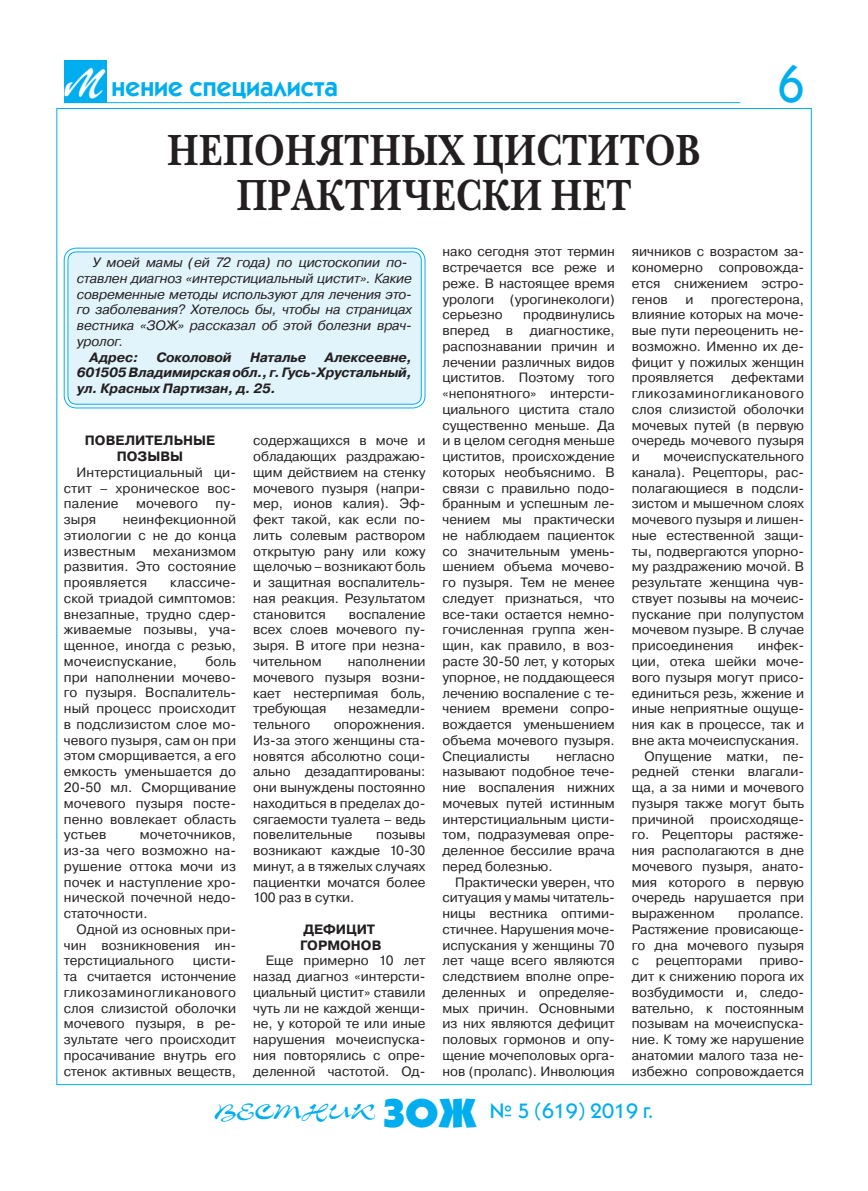
<style>
.page{position:relative;width:868px;height:1191px;background:#fff}
.page>*{position:absolute;margin:0;border:0;box-sizing:border-box;transform-origin:0 0}
.t1{font:500 51.3px "Kabel C";color:#00aeef;scale:.89 1}
.NB_30_Zag{font:700 45px/45px "New Baskerville C";color:#231f20;text-align:center;scale:.8 1}
.Rubrika{font:42px "Parsek C";color:#fff;scale:.91 1}
.t2{font:900 40.5px "Kabel C";color:#00aeef}
.Rubrika-2{font:600 27px "Kabel C";color:#00aeef}
.t3{font:500 21px "Kabel C";color:#00aeef}
.t4{font:21px "Corrida C";color:#00aeef}
.osnov_9{font:13.5px/15.8px "Pragmatica C";color:#231f20;text-align:justify}
.Vrez{font:italic 13.5px/15.8px "Pragmatica C";letter-spacing:-.01em;color:#231f20}
.Vrez-2{font:italic 700 13.5px/15.8px "Pragmatica C";letter-spacing:-.01em;color:#231f20;text-align:justify}
.PodZaG{font:700 13.5px/15.8px "Pragmatica C";color:#231f20;text-align:center}
</style>
<div class="page">
<hr style="left:64px;top:102px;width:676px;height:1px;background:#00aeef">
<div style="left:64px;top:248px;width:361px;height:160px;background:#e1f4fc;border-radius:12px"></div>
<div style="left:64px;top:248px;width:361px;height:160px;border:4px solid #fff;border-radius:11px"></div>
<div style="left:64px;top:248px;width:361px;height:160px;border:1px solid #00aeef;border-radius:12px"></div>
<div style="left:68px;top:251px;width:353px;height:153px;border:1px solid #00aeef;border-radius:9px"></div>
<div style="left:64px;top:60px;width:42px;height:43px;background:#00aeef"></div>
<p class="Rubrika" style="left:64px;top:55px;width:45px">М</p>
<p class="Rubrika-2" style="left:111px;top:72px;width:228px">нение специалиста</p>
<p class="NB_30_Zag" style="left:167px;top:128px;width:668px">НЕПОНЯТНЫХ ЦИСТИТОВ<br>ПРАКТИЧЕСКИ НЕТ</p>
<h1 class="t1" style="left:778px;top:53px;width:31px">6</h1>
<p class="Vrez" style="left:77px;top:254px;width:337px;text-indent:16px">У моей мамы (ей 72 года) по цистоскопии по&shy;ставлен диагноз «интерстициальный цистит». Какие современные методы используют для лечения это&shy;го заболевания? Хотелось бы, чтобы на страницах вестника «ЗОЖ» рассказал об этой болезни врач&shy;уролог.</p>
<p class="Vrez-2" style="left:90px;top:349px;width:50px">Адрес:</p>
<p class="Vrez-2" style="left:156px;top:349px;width:77px">Соколовой</p>
<p class="Vrez-2" style="left:250px;top:349px;width:58px">Наталье</p>
<p class="Vrez-2" style="left:77px;top:349px;width:336px;text-indent:248px">Алексеевне, 601505 Владимирская обл., г. Гусь-Хрустальный, ул. Красных Партизан, д. 25.</p>
<p class="PodZaG" style="left:85px;top:433px;width:132px">ПОВЕЛИТЕЛЬНЫЕ<br>ПОЗЫВЫ</p>
<p class="osnov_9" style="left:64px;top:464px;width:174px;text-indent:13px">Интерстициальный ци&shy;стит – хроническое вос&shy;паление</p>
<p class="osnov_9" style="left:253px;top:433px;width:174px">содержащихся в моче и обладающих раздражаю&shy;щим действием на стенку мочевого пузыря (напри&shy;мер, ионов калия). Эф&shy;фект такой, как если по&shy;лить солевым раствором открытую рану или кожу щелочью – возникают боль и защитная воспалитель&shy;ная реакция. Результатом становится</p>
<p class="osnov_9" style="left:136px;top:496px;width:63px">мочевого</p>
<p class="osnov_9" style="left:215px;top:496px;width:22px">пу-</p>
<p class="osnov_9" style="left:64px;top:512px;width:174px;text-indent:59px">неинфекционной этиологии с не до конца известным</p>
<p class="osnov_9" style="left:64px;top:512px;width:34px">зыря</p>
<p class="osnov_9" style="left:64px;top:543px;width:174px;text-indent:89px">механизмом развития. Это состояние проявляется</p>
<p class="osnov_9" style="left:64px;top:575px;width:174px;text-indent:106px">классиче&shy;ской триадой симптомов: внезапные, трудно сдер&shy;живаемые позывы, уча&shy;щенное, иногда с резью, мочеиспускание,</p>
<p class="osnov_9" style="left:253px;top:606px;width:174px;text-indent:96px">воспаление всех слоев мочевого пу&shy;зыря. В итоге при незна&shy;чительном</p>
<p class="osnov_9" style="left:64px;top:653px;width:174px;text-indent:141px">боль при наполнении мочево&shy;го пузыря. Воспалитель&shy;ный процесс происходит в подслизистом слое мо&shy;чевого пузыря, сам он при этом сморщивается, а его емкость уменьшается до 20-50 мл. Сморщивание мочевого пузыря посте&shy;пенно вовлекает область устьев</p>
<p class="osnov_9" style="left:253px;top:653px;width:174px;text-indent:95px">наполнении мочевого пузыря возни&shy;кает нестерпимая боль, требующая</p>
<p class="osnov_9" style="left:348px;top:701px;width:78px">незамедли-</p>
<p class="osnov_9" style="left:253px;top:716px;width:59px">тельного</p>
<p class="osnov_9" style="left:253px;top:716px;width:174px;text-indent:80px">опорожнения.<br>Из-за этого женщины ста&shy;новятся абсолютно соци&shy;ально дезадаптированы: они вынуждены постоянно находиться в пределах до&shy;сягаемости туалета – ведь повелительные</p>
<p class="osnov_9" style="left:64px;top:827px;width:174px;text-indent:76px">мочеточников, из-за чего возможно на&shy;рушение оттока мочи из почек и наступление хро&shy;нической почечной недо&shy;статочности.</p>
<p class="osnov_9" style="left:64px;top:921px;width:174px;text-indent:13px">Одной из основных при&shy;чин возникновения ин&shy;терстициального</p>
<p class="osnov_9" style="left:253px;top:827px;width:174px;text-indent:123px">позывы возникают каждые 10-30 минут, а в тяжелых случаях пациентки мочатся более 100 раз в сутки.</p>
<p class="PodZaG" style="left:300px;top:921px;width:83px;text-align:left">ДЕФИЦИТ<br>ГОРМОНОВ</p>
<p class="osnov_9" style="left:253px;top:953px;width:174px;text-indent:13px">Еще примерно 10 лет назад диагноз «интерсти&shy;циальный цистит» ставили чуть ли не каждой женщи&shy;не, у которой те или иные нарушения мочеиспуска&shy;ния повторялись с опре&shy;деленной частотой. Од-</p>
<p class="osnov_9" style="left:64px;top:953px;width:174px;text-indent:129px">цисти&shy;та считается истончение гликозаминогликанового слоя слизистой оболочки мочевого пузыря, в ре&shy;зультате чего происходит просачивание внутрь его стенок активных веществ,</p>
<p class="osnov_9" style="left:442px;top:244px;width:174px">нако сегодня этот термин встречается все реже и реже. В настоящее время урологи (урогинекологи) серьезно</p>
<p class="osnov_9" style="left:442px;top:307px;width:174px;text-indent:81px">продвинулись вперед в диагностике, распознавании причин и лечении различных видов циститов. Поэтому того «непонятного» интерсти&shy;циального цистита стало существенно меньше. Да и в целом сегодня меньше циститов, происхождение которых необъяснимо. В связи с правильно подо&shy;бранным и успешным ле&shy;чением мы практически не наблюдаем пациенток со значительным умень&shy;шением объема мочево&shy;го пузыря. Тем не менее следует признаться, что все-таки остается немно&shy;гочисленная группа жен&shy;щин, как правило, в воз&shy;расте 30-50 лет, у которых упорное, не поддающееся лечению воспаление с те&shy;чением времени сопро&shy;вождается уменьшением объема мочевого пузыря.<br>Специалисты</p>
<p class="osnov_9" style="left:442px;top:748px;width:174px;text-indent:114px">негласно называют подобное тече&shy;ние воспаления нижних мочевых путей истинным интерстициальным цисти&shy;том, подразумевая опре&shy;деленное бессилие врача перед болезнью.</p>
<p class="osnov_9" style="left:442px;top:874px;width:174px;text-indent:13px">Практически уверен, что ситуация у мамы читатель&shy;ницы вестника оптими&shy;стичнее. Нарушения моче&shy;испускания у женщины 70 лет чаще всего являются следствием вполне опре&shy;деленных и определяе&shy;мых причин. Основными из них являются дефицит половых гормонов и опу&shy;щение мочеполовых орга&shy;нов (пролапс). Инволюция</p>
<p class="osnov_9" style="left:631px;top:244px;width:174px">яичников с возрастом за&shy;кономерно сопровожда&shy;ется снижением эстро&shy;генов</p>
<p class="osnov_9" style="left:631px;top:291px;width:174px;text-indent:79px">прогестерона, влияние которых на моче&shy;вые пути переоценить не&shy;возможно. Именно их де&shy;фицит у пожилых женщин проявляется</p>
<p class="osnov_9" style="left:685px;top:291px;width:10px">и</p>
<p class="osnov_9" style="left:631px;top:370px;width:174px;text-indent:100px">дефектами гликозаминогликанового слоя слизистой оболочки мочевых путей (в первую очередь мочевого пузыря и</p>
<p class="osnov_9" style="left:631px;top:449px;width:174px;text-align:left;text-indent:32px">мочеиспускательного канала). Рецепторы, рас&shy;полагающиеся в подсли&shy;зистом и мышечном слоях мочевого пузыря и лишен&shy;ные естественной защи&shy;ты, подвергаются упорно&shy;му раздражению мочой. В результате женщина чув&shy;ствует позывы на мочеис&shy;пускание при полупустом мочевом пузыре. В случае присоединения</p>
<p class="osnov_9" style="left:631px;top:638px;width:174px;text-indent:126px">инфек&shy;ции, отека шейки моче&shy;вого пузыря могут присо&shy;единиться резь, жжение и иные неприятные ощуще&shy;ния как в процессе, так и вне акта мочеиспускания.</p>
<p class="osnov_9" style="left:631px;top:748px;width:174px;text-indent:13px">Опущение матки, пе&shy;редней стенки влагали&shy;ща, а за ними и мочевого пузыря также могут быть причиной происходяще&shy;го. Рецепторы растяже&shy;ния располагаются в дне мочевого пузыря, анато&shy;мия которого в первую очередь нарушается при выраженном</p>
<p class="osnov_9" style="left:631px;top:905px;width:174px;text-indent:106px">пролапсе.<br>Растяжение провисающе&shy;го дна мочевого пузыря с рецепторами приво&shy;дит к снижению порога их возбудимости и, следо&shy;вательно, к постоянным позывам на мочеиспуска&shy;ние. К тому же нарушение анатомии малого таза не&shy;избежно сопровождается</p>
<h3 class="t4" style="left:215px;top:1098px;width:161px">ВЕСТНИК</h3>
<h3 class="t2" style="left:383px;top:1088px;width:95px">ЗОЖ</h3>
<h3 class="t3" style="left:490px;top:1097px;width:165px">№ 5 (619) 2019 г.</h3>
</div>
